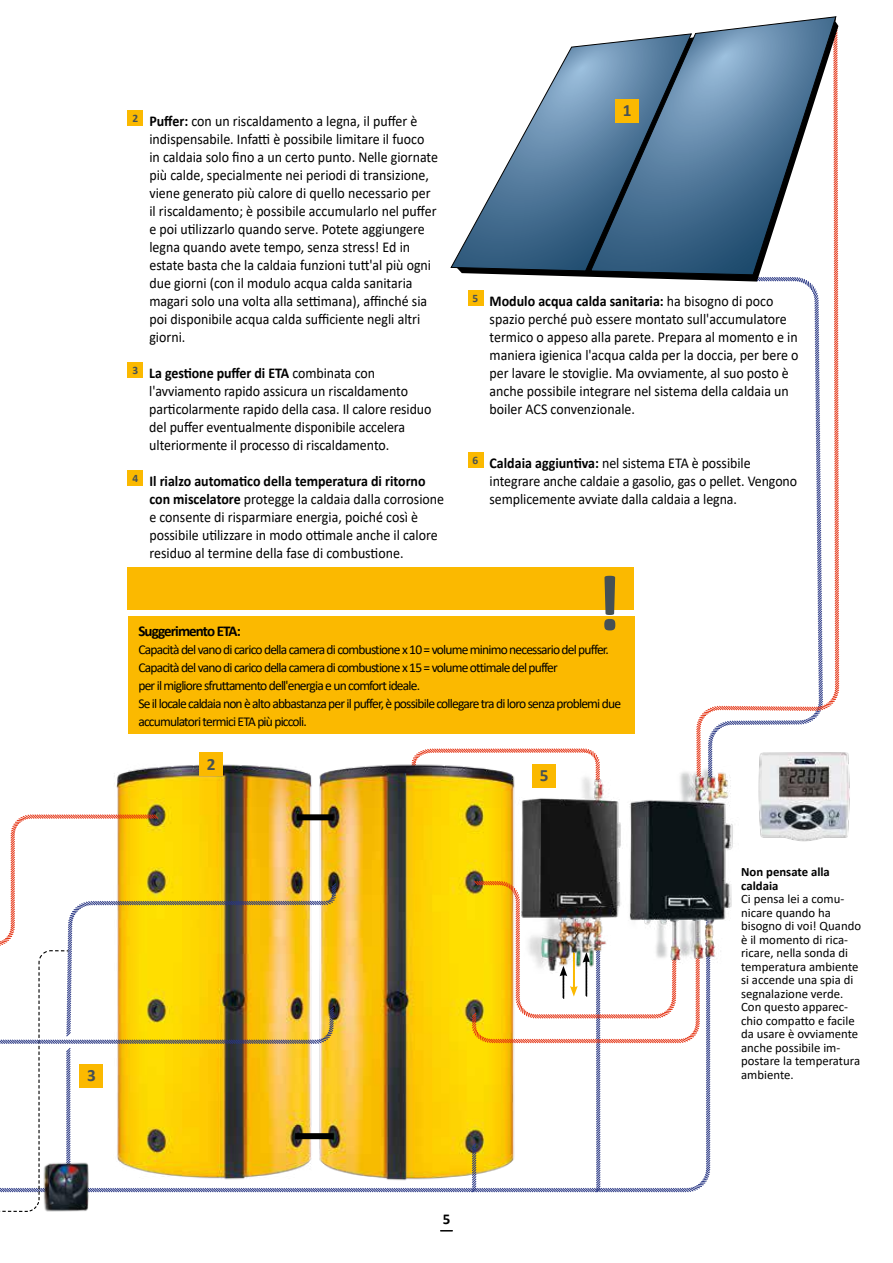
<style>
.page{position:relative;width:893px;height:1263px;background:#fff}
.page>*{position:absolute;margin:0;border:0;box-sizing:border-box;transform-origin:0 0}
.t1{font:700 80.1px "Calibri";color:#455055}
.t2{font:700 17.25px "Calibri";color:#455055}
.t3{font:15px/18px "Calibri";color:#000;scale:.93 1}
.t4{font:700 15px "Calibri";letter-spacing:-.06em;color:#000}
.t5{font:13.5px/18px "Calibri";letter-spacing:-.06em;color:#000}
.t6{font:12.75px/13.5px "Calibri";color:#000}
.t7{font:700 12.75px/13.5px "Calibri";color:#000}
.s1{font-weight:700}
</style>
<div class="page">
<svg style="left:413px;top:748px;width:187px;height:23px"></svg>
<img style="left:758px;top:752px;width:92px;height:90px">
<div style="left:128px;top:616px;width:506px;height:117px;background:#fbb900"></div>
<div style="left:128px;top:568px;width:506px;height:42px;background:#fbb900"></div>
<img style="left:116px;top:764px;width:166px;height:49px">
<img style="left:282px;top:758px;width:270px;height:435px">
<svg style="left:696px;top:25px;width:144px;height:764px"></svg>
<div style="left:199px;top:752px;width:24px;height:24px;background:#fbb900"></div>
<div style="left:532px;top:764px;width:24px;height:23px;background:#fbb900"></div>
<svg style="left:461px;top:24px;width:377px;height:258px"></svg>
<svg style="left:589px;top:16px;width:248px;height:260px"></svg>
<svg style="left:450px;top:33px;width:242px;height:239px"></svg>
<div style="left:615px;top:99px;width:24px;height:23px;background:#fbb900"></div>
<img style="left:0;top:813px;width:337px;height:399px">
<img style="left:507px;top:771px;width:112px;height:109px">
<svg style="left:471px;top:880px;width:230px;height:313px"></svg>
<img style="left:38px;top:1155px;width:62px;height:57px">
<img style="left:619px;top:765px;width:122px;height:236px">
<div style="left:128px;top:110px;width:15px;height:16px;background:#fbb900"></div>
<div style="left:128px;top:362px;width:15px;height:16px;background:#fbb900"></div>
<div style="left:128px;top:470px;width:15px;height:16px;background:#fbb900"></div>
<div style="left:468px;top:290px;width:15px;height:16px;background:#fbb900"></div>
<div style="left:468px;top:452px;width:15px;height:16px;background:#fbb900"></div>
<p class="t2" style="left:87px;top:1063px;width:10px">3</p>
<p class="t3" style="left:149px;top:112px;width:312px;text-indent:-17px"><sup>2</sup> <span class="s1">Puffer:</span> con un riscaldamento a legna, il puffer è indispensabile. Infatti è possibile limitare il fuoco in caldaia solo fino a un certo punto. Nelle giornate più calde, specialmente nei periodi di transizione, viene generato più calore di quello necessario per il riscaldamento; è possibile accumularlo nel puffer e poi utilizzarlo quando serve. Potete aggiungere legna quando avete tempo, senza stress! Ed in estate basta che la caldaia funzioni tutt'al più ogni due giorni (con il modulo acqua calda sanitaria magari solo una volta alla settimana), affinché sia poi disponibile acqua calda sufficiente negli altri giorni.</p>
<p class="t3" style="left:149px;top:364px;width:305px;text-indent:-17px"><sup>3</sup> <span class="s1">La gestione puffer di ETA</span> combinata con l'avviamento rapido assicura un riscaldamento particolarmente rapido della casa. Il calore residuo del puffer eventualmente disponibile accelera ulteriormente il processo di riscaldamento.</p>
<p class="t3" style="left:149px;top:472px;width:318px;text-indent:-17px"><sup>4</sup> <span class="s1">Il rialzo automatico della temperatura di ritorno con miscelatore</span> protegge la caldaia dalla corrosione e consente di risparmiare energia, poiché così è possibile utilizzare in modo ottimale anche il calore residuo al termine della fase di combustione.</p>
<p class="t2" style="left:623px;top:99px;width:10px">1</p>
<p class="t3" style="left:490px;top:292px;width:334px;text-indent:-17px"><sup>5</sup> <span class="s1">Modulo acqua calda sanitaria:</span> ha bisogno di poco spazio perché può essere montato sull'accumulatore termico o appeso alla parete. Prepara al momento e in maniera igienica l'acqua calda per la doccia, per bere o per lavare le stoviglie. Ma ovviamente, al suo posto è anche possibile integrare nel sistema della caldaia un boiler ACS convenzionale.</p>
<p class="t3" style="left:490px;top:454px;width:332px;text-indent:-17px"><sup>6</sup> <span class="s1">Caldaia aggiuntiva:</span> nel sistema ETA è possibile integrare anche caldaie a gasolio, gas o pellet. Vengono semplicemente avviate dalla caldaia a legna.</p>
<h1 class="t1" style="left:595px;top:547px;width:28px">!</h1>
<p class="t4" style="left:138px;top:620px;width:104px">Suggerimento ETA:</p>
<p class="t5" style="left:138px;top:640px;width:484px">Capacità del vano di carico della camera di combustione x 10 = volume minimo necessario del puffer.<br>Capacità del vano di carico della camera di combustione x 15 = volume ottimale del puffer<br>per il migliore sfruttamento dell'energia e un comfort ideale.<br>Se il locale caldaia non è alto abbastanza per il puffer, è possibile collegare tra di loro senza problemi due accumulatori termici ETA più piccoli.</p>
<p class="t2" style="left:207px;top:752px;width:10px">2</p>
<p class="t2" style="left:540px;top:763px;width:10px">5</p>
<p class="t7" style="left:741px;top:865px;width:90px">Non pensate alla caldaia</p>
<p class="t6" style="left:741px;top:892px;width:121px">Ci pensa lei a comu&shy;nicare quando ha bisogno di voi! Quando è il momento di rica&shy;ricare, nella sonda di temperatura ambiente si accende una spia di segnalazione verde.<br>Con questo apparec&shy;chio compatto e facile da usare è ovviamente anche possibile im&shy;postare la temperatura ambiente.</p>
<p class="t4" style="left:443px;top:1208px;width:9px">5</p>
</div>
